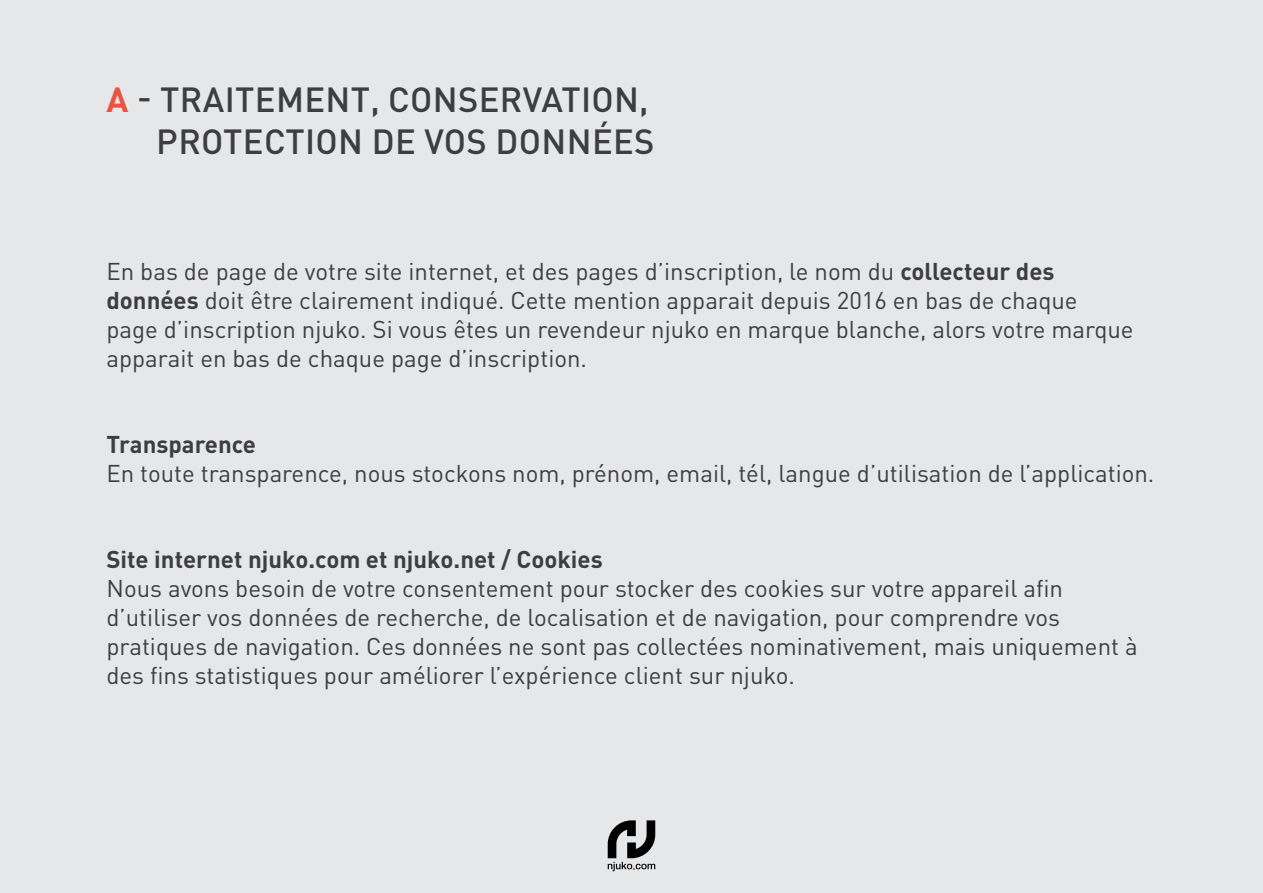
<style>
.page{position:relative;width:1263px;height:893px;background:#e6e7e9}
.page>*{position:absolute;margin:0;border:0;box-sizing:border-box;transform-origin:0 0}
.t1{font:500 34.5px/41.4px "DIN Pro";letter-spacing:.01em;color:#3e3e3f;text-align:right}
.t2{font:24px/28.8px "DIN Pro";color:#3e3e3f}
.t3{font:700 24px "DIN Pro";color:#3e3e3f}
.s1{font-weight:700;color:#ea5440}
.s2{font-weight:700}
</style>
<div class="page">
<svg style="left:608px;top:820px;width:47px;height:51px"></svg>
<p class="t1" style="left:107px;top:78px;width:549px"><span class="s1">A</span> - TRAITEMENT, CONSERVATION,<br>PROTECTION DE VOS DONNÉES</p>
<p class="t2" style="left:106px;top:256px;width:1029px">En bas de page de votre site internet, et des pages d’inscription, le nom du <span class="s2">collecteur des données</span> doit être clairement indiqué. Cette mention apparait depuis 2016 en bas de chaque page d’inscription njuko. Si vous êtes un revendeur njuko en marque blanche, alors votre marque apparait en bas de chaque page d’inscription.</p>
<p class="t3" style="left:106px;top:428px;width:151px">Transparence</p>
<p class="t2" style="left:106px;top:458px;width:1049px">En toute transparence, nous stockons nom, prénom, email, tél, langue d’utilisation de l’application.</p>
<p class="t3" style="left:106px;top:543px;width:498px">Site internet njuko.com et njuko.net / Cookies</p>
<p class="t2" style="left:106px;top:573px;width:1033px">Nous avons besoin de votre consentement pour stocker des cookies sur votre appareil afin d’utiliser vos données de recherche, de localisation et de navigation, pour comprendre vos pratiques de navigation. Ces données ne sont pas collectées nominativement, mais uniquement à des fins statistiques pour améliorer l’expérience client sur njuko.</p>
</div>
